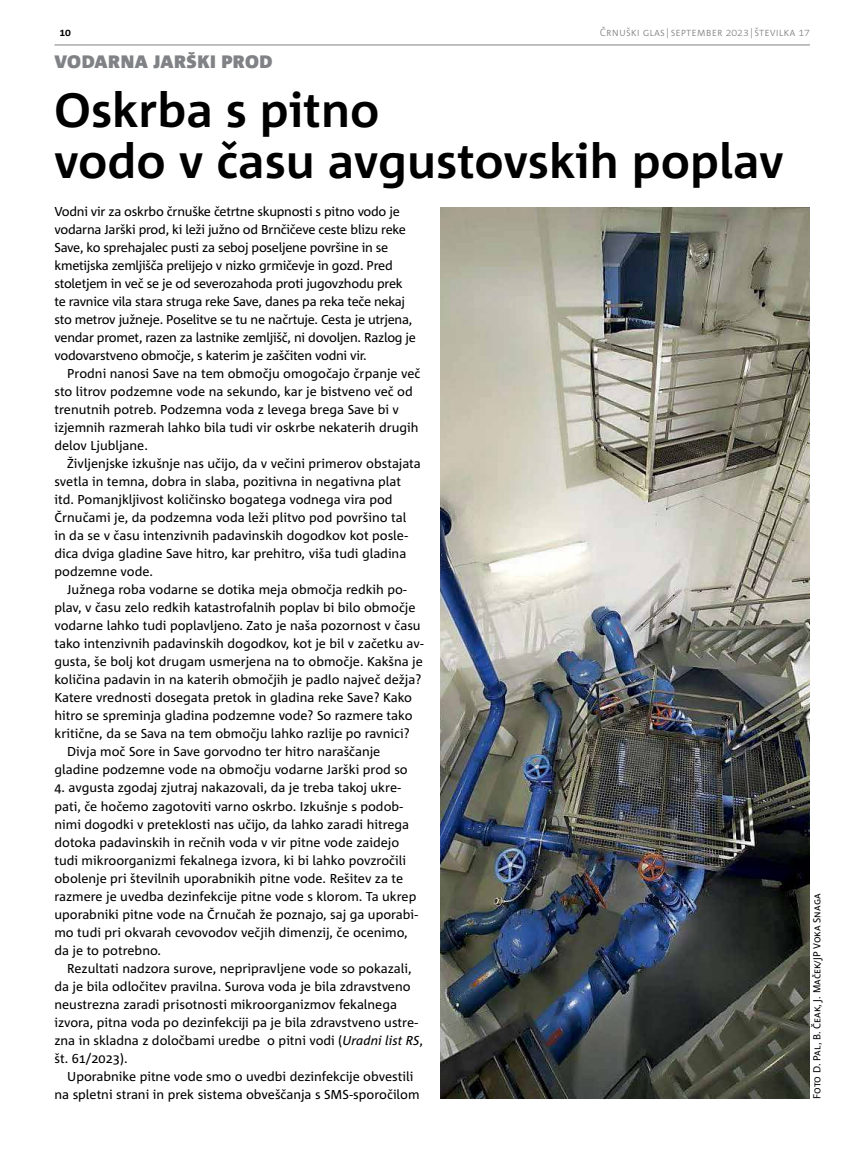
<style>
.page{position:relative;width:864px;height:1153px;background:#fff}
.page>*{position:absolute;margin:0;border:0;box-sizing:border-box;transform-origin:0 0}
.t1{font:700 48px/51px "Corpid C1 s";color:#000}
.t2{font:900 18px "Corpid C1 s";color:#808285}
.t3{font:12.9px/18px "Corpid C1 s";color:#000}
.t4{font:12.9px/18px "Corpid C1 s";letter-spacing:-.02em;color:#000}
.t5{font:300 10.5px "Corpid C1 s";color:#808285}
.t6{font:10.5px "Delo S";color:#000}
.t7{font:700 10.5px "Corpid C1 s";color:#000}
.s1{font-style:italic}
</style>
<div class="page">
<hr style="left:54px;top:45px;width:755px;height:1px;background:#808285">
<img style="left:440px;top:208px;width:369px;height:890px">
<p class="t7" style="left:59px;top:26px;width:13px">10</p>
<p class="t5" style="left:599px;top:26px;width:212px">ČRNUŠKI GLAS|SEPTEMBER 2023|ŠTEVILKA 17</p>
<h2 class="t2" style="left:54px;top:50px;width:220px">VODARNA JARŠKI PROD</h2>
<h1 class="t1" style="left:54px;top:84px;width:731px">Oskrba s pitno<br>vodo v času avgustovskih poplav</h1>
<p class="t4" style="left:54px;top:202px;width:363px">Vodni vir za oskrbo črnuške četrtne skupnosti s pitno vodo je vodarna Jarški prod, ki leži južno od Brnčičeve ceste blizu reke Save, ko sprehajalec pusti za seboj poseljene površine in se kmetijska zemljišča prelijejo v nizko grmičevje in gozd. Pred stoletjem in več se je od severozahoda proti jugovzhodu prek te ravnice vila stara struga reke Save, danes pa reka teče nekaj sto metrov južneje. Poselitve se tu ne načrtuje. Cesta je utrjena, vendar promet, razen za lastnike zemljišč, ni dovoljen. Razlog je vodovarstveno območje, s katerim je zaščiten vodni vir.</p>
<p class="t3" style="left:54px;top:364px;width:367px;text-indent:13px">Prodni nanosi Save na tem območju omogočajo črpanje več sto litrov podzemne vode na sekundo, kar je bistveno več od trenutnih potreb. Podzemna voda z levega brega Save bi v izjemnih razmerah lahko bila tudi vir oskrbe nekaterih drugih delov Ljubljane.</p>
<p class="t3" style="left:54px;top:454px;width:368px;text-indent:13px">Življenjske izkušnje nas učijo, da v večini primerov obstajata svetla in temna, dobra in slaba, pozitivna in negativna plat itd. Pomanjkljivost količinsko bogatega vodnega vira pod Črnučami je, da podzemna voda leži plitvo pod površino tal<br>in da se v času intenzivnih padavinskih dogodkov kot posle&shy;dica dviga gladine Save hitro, kar prehitro, viša tudi gladina podzemne vode.</p>
<p class="t3" style="left:67px;top:580px;width:341px">Južnega roba vodarne se dotika meja območja redkih po-</p>
<p class="t3" style="left:54px;top:598px;width:362px">plav, v času zelo redkih katastrofalnih poplav bi bilo območje</p>
<p class="t3" style="left:54px;top:616px;width:367px">vodarne lahko tudi poplavljeno. Zato je naša pozornost v času</p>
<p class="t3" style="left:54px;top:634px;width:370px">tako intenzivnih padavinskih dogodkov, kot je bil v začetku av-</p>
<p class="t3" style="left:54px;top:652px;width:369px">gusta, še bolj kot drugam usmerjena na to območje. Kakšna je</p>
<p class="t3" style="left:54px;top:670px;width:368px">količina padavin in na katerih območjih je padlo največ dežja?</p>
<p class="t3" style="left:54px;top:688px;width:359px">Katere vrednosti dosegata pretok in gladina reke Save? Kako</p>
<p class="t3" style="left:54px;top:706px;width:359px">hitro se spreminja gladina podzemne vode? So razmere tako</p>
<p class="t3" style="left:54px;top:724px;width:356px">kritične, da se Sava na tem območju lahko razlije po ravnici?</p>
<p class="t3" style="left:67px;top:742px;width:314px">Divja moč Sore in Save gorvodno ter hitro naraščanje</p>
<p class="t3" style="left:54px;top:760px;width:354px">gladine podzemne vode na območju vodarne Jarški prod so</p>
<p class="t3" style="left:54px;top:778px;width:365px">4. avgusta zgodaj zjutraj nakazovali, da je treba takoj ukre&shy;pati, če hočemo zagotoviti varno oskrbo. Izkušnje s podob&shy;nimi dogodki v preteklosti nas učijo, da lahko zaradi hitrega dotoka padavinskih in rečnih voda v vir pitne vode zaidejo tudi mikroorganizmi fekalnega izvora, ki bi lahko povzročili obolenje pri številnih uporabnikih pitne vode. Rešitev za te razmere je uvedba dezinfekcije pitne vode s klorom. Ta ukrep uporabniki pitne vode na Črnučah že poznajo, saj ga uporabi&shy;mo tudi pri okvarah cevovodov večjih dimenzij, če ocenimo, da je to potrebno.</p>
<p class="t3" style="left:54px;top:958px;width:370px;text-indent:13px">Rezultati nadzora surove, nepripravljene vode so pokazali, da je bila odločitev pravilna. Surova voda je bila zdravstveno neustrezna zaradi prisotnosti mikroorganizmov fekalnega izvora, pitna voda po dezinfekciji pa je bila zdravstveno ustre&shy;zna in skladna z določbami uredbe o pitni vodi (<span class="s1">Uradni list RS</span>, št. 61/2023).</p>
<p class="t3" style="left:54px;top:1066px;width:366px;text-align:center">Uporabnike pitne vode smo o uvedbi dezinfekcije obvestili<br>na spletni strani in prek sistema obveščanja s SMS-sporočilom</p>
<p class="t6" style="left:810px;top:1098px;width:207px;rotate:-90deg">Foto D. Pal, B. Čeak, J. Maček/JP Voka Snaga</p>
</div>
